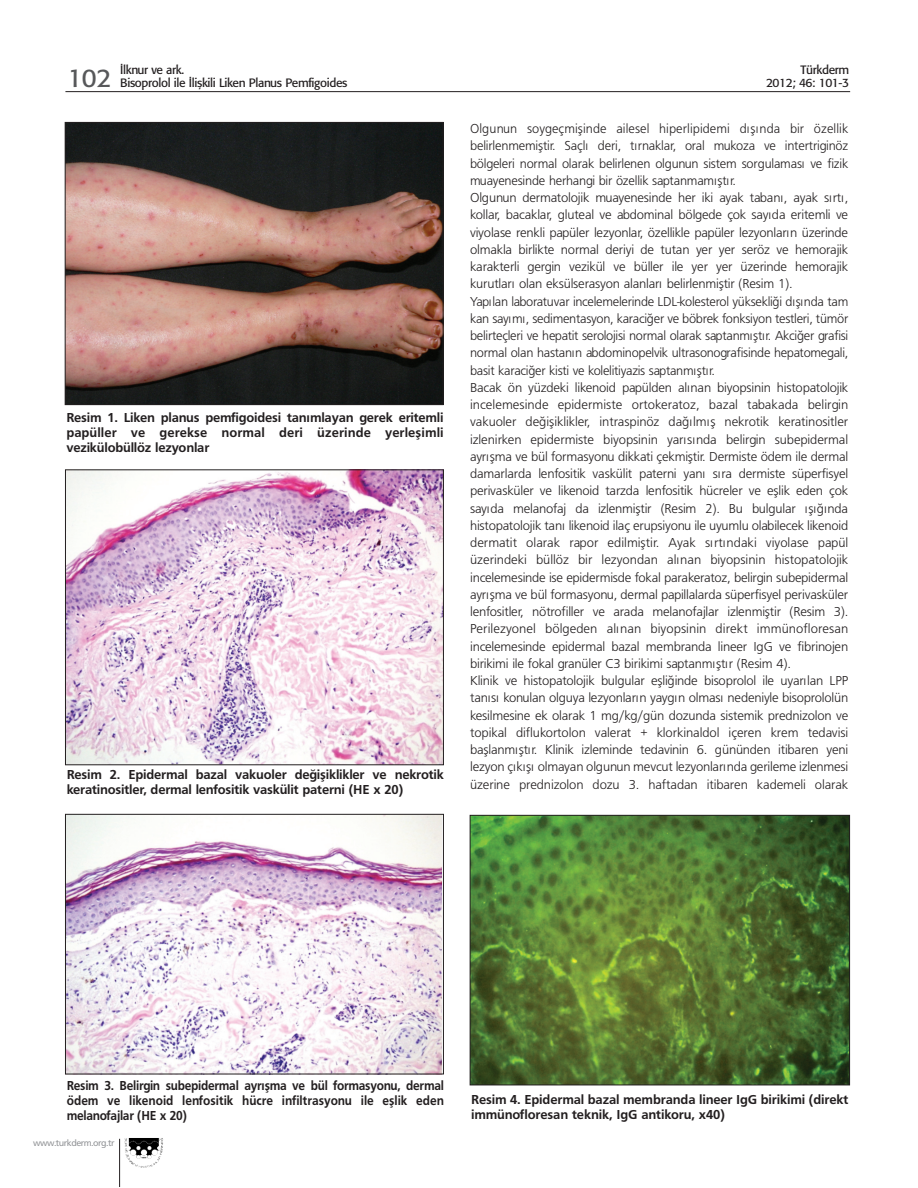
<style>
.page{position:relative;width:918px;height:1188px;background:#fff}
.page>*{position:absolute;margin:0;border:0;box-sizing:border-box;transform-origin:0 0}
.t1{font:25.5px "Formata Tr";color:#57585a}
.t2{font:13.5px/17.2px "Frugal Normal Tr";letter-spacing:-.015em;color:#231f20}
.t3{font:13.5px/15px "Frugal Bold Tr";letter-spacing:-.015em;color:#231f20}
.t4{font:13.5px/15px "Frugal Bold Tr";letter-spacing:-.015em;color:#231f20;text-align:justify;scale:.92 1}
.t5{font:12px/13.5px "Formata Tr";letter-spacing:-.03em;color:#231f20}
.t6{font:9px "Frutiger Roman";letter-spacing:-.055em;color:#939598}
</style>
<div class="page">
<img style="left:67px;top:124px;width:374px;height:279px">
<div style="left:65px;top:122px;width:378px;height:283px;border:1px solid #231f20"></div>
<img style="left:67px;top:472px;width:375px;height:291px">
<div style="left:65px;top:470px;width:379px;height:295px;border:1px solid #231f20"></div>
<img style="left:67px;top:816px;width:375px;height:256px">
<div style="left:65px;top:814px;width:379px;height:260px;border:1px solid #231f20"></div>
<img style="left:472px;top:817px;width:376px;height:266px">
<div style="left:470px;top:815px;width:380px;height:270px;border:1px solid #231f20"></div>
<hr style="left:65px;top:91px;width:785px;height:1px;background:#231f20">
<img style="left:125px;top:1138px;width:38px;height:29px">
<hr style="left:119px;top:1139px;width:1px;height:47px;background:#231f20">
<p class="t5" style="left:120px;top:64px;width:229px">İlknur ve ark.<br>Bisoprolol ile İlişkili Liken Planus Pemfigoides</p>
<p class="t5" style="left:800px;top:64px;width:50px">Türk derm</p>
<h1 class="t1" style="left:68px;top:66px;width:45px">102</h1>
<p class="t5" style="left:766px;top:77px;width:85px">2012; 46: 101-3</p>
<p class="t3" style="left:66px;top:411px;width:379px;text-align:justify">Resim 1. Liken planus pemfigoidesi tanımlayan gerek eritemli papüller ve gerekse normal deri üzerinde yerleşimli vezikülobüllöz lezyonlar</p>
<p class="t3" style="left:67px;top:768px;width:379px">Resim 2. Epidermal bazal vakuoler değişiklikler ve nekrotik keratinositler, dermal lenfositik vaskülit paterni (HE x 20)</p>
<p class="t2" style="left:470px;top:121px;width:380px">Olgunun soygeçmişinde ailesel hiperlipidemi dışında bir özellik belirlenmemiştir. Saçlı deri, tırnaklar, oral mukoza ve intertriginöz bölgeleri normal olarak belirlenen olgunun sistem sorgulaması ve fizik muayenesinde herhangi bir özellik saptanmamıştır.<br>Olgunun dermatolojik muayenesinde her iki ayak tabanı, ayak sırtı, kollar, bacaklar, gluteal ve abdominal bölgede çok sayıda eritemli ve viyolase renkli papüler lezyonlar, özellikle papüler lezyonların üzerinde olmakla birlikte normal deriyi de tutan yer yer seröz ve hemorajik karakterli gergin vezikül ve büller ile yer yer üzerinde hemorajik kurutları olan eksülserasyon alanları belirlenmiştir (Resim 1).<br>Yapılan laboratuvar incelemelerinde LDL-kolesterol yüksekliği dışında tam kan sayımı, sedimentasyon, karaciğer ve böbrek fonksiyon testleri, tümör belirteçleri ve hepatit serolojisi normal olarak saptanmıştır. Akciğer grafisi normal olan hastanın abdominopelvik ultrasonografisinde hepatomegali, basit karaciğer kisti ve kolelitiyazis saptanmıştır.<br>Bacak ön yüzdeki likenoid papülden alınan biyopsinin histopatolojik incelemesinde epidermiste ortokeratoz, bazal tabakada belirgin vakuoler değişiklikler, intraspinöz dağılmış nekrotik keratinositler izlenirken epidermiste biyopsinin yarısında belirgin subepidermal ayrışma ve bül formasyonu dikkati çekmiştir. Dermiste ödem ile dermal damarlarda lenfositik vaskülit paterni yanı sıra dermiste süperfisyel perivasküler ve likenoid tarzda lenfositik hücreler ve eşlik eden çok sayıda melanofaj da izlenmiştir (Resim 2). Bu bulgular ışığında histopatolojik tanı likenoid ilaç erupsiyonu ile uyumlu olabilecek likenoid dermatit olarak rapor edilmiştir. Ayak sırtındaki viyolase papül üzerindeki büllöz bir lezyondan alınan biyopsinin histopatolojik incelemesinde ise epidermisde fokal parakeratoz, belirgin subepidermal ayrışma ve bül formasyonu, dermal papillalarda süperfisyel perivasküler lenfositler, nötrofiller ve arada melanofajlar izlenmiştir (Resim 3).<br>Perilezyonel bölgeden alınan biyopsinin direkt immünofloresan incelemesinde epidermal bazal membranda lineer IgG ve fibrinojen birikimi ile fokal granüler C3 birikimi saptanmıştır (Resim 4).<br>Klinik ve histopatolojik bulgular eşliğinde bisoprolol ile uyarılan LPP tanısı konulan olguya lezyonların yaygın olması nedeniyle bisoprololün kesilmesine ek olarak 1 mg/kg/gün dozunda sistemik prednizolon ve topikal diflukortolon valerat + klorkinaldol içeren krem tedavisi başlanmıştır. Klinik izleminde tedavinin 6. gününden itibaren yeni lezyon çıkışı olmayan olgunun mevcut lezyonlarında gerileme izlenmesi üzerine prednizolon dozu 3. haftadan itibaren kademeli olarak</p>
<p class="t4" style="left:67px;top:1079px;width:412px">Resim 3. Belirgin subepidermal ayrışma ve bül formasyonu, dermal ödem ve likenoid lenfositik hücre infiltrasyonu ile eşlik eden melanofajlar (HE x 20)</p>
<p class="t6" style="left:33px;top:1139px;width:83px">www.turk derm.org.tr</p>
<p class="t3" style="left:471px;top:1093px;width:379px">Resim 4. Epidermal bazal membranda lineer IgG birikimi (direkt immünofloresan teknik, IgG antikoru, x40)</p>
</div>
